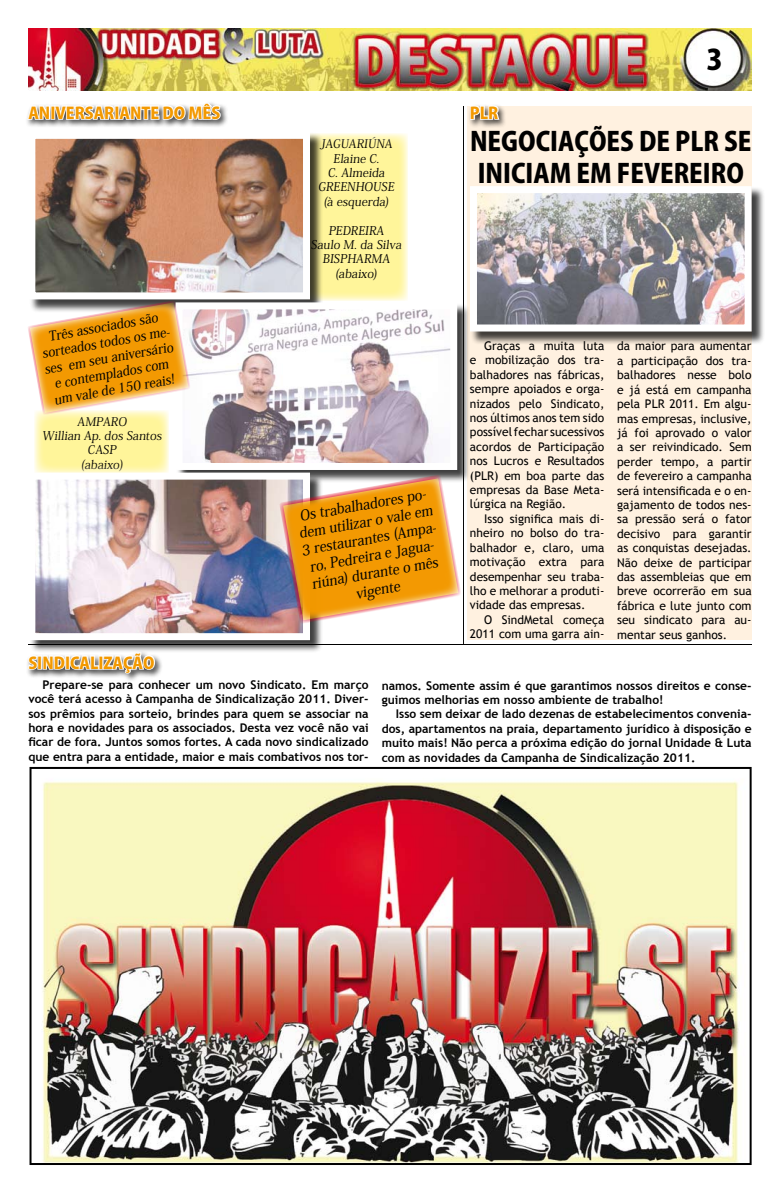
<style>
.page{position:relative;width:780px;height:1191px;background:#fff}
.page>*{position:absolute;margin:0;border:0;box-sizing:border-box;transform-origin:0 0}
.t1{font:800 28px "Koz Go Pro";color:#000}
.t2{font:800 26px/31.2px "Koz Go Pro";color:#000;scale:.95 1}
.t3{font:800 16px "Koz Go Pro";color:#f39900}
.t4{font:500 14.4px/17.3px "Koz Min Pro";color:#000;text-align:center;scale:.94 1}
.t5{font:500 13.2px/15.9px "Koz Min Pro";color:#000;text-align:center;scale:.94 1}
.t6{font:12px/14.4px "Trebuchet MS";color:#000;text-align:justify}
.t7{font:700 12px/14.4px "Trebuchet MS";color:#000;text-align:justify}
.t8{font:12px/14.4px "Koz Min Pro";color:#000;text-align:center}
</style>
<div class="page">
<div style="left:466px;top:106px;width:285px;height:533px;background:#fff1e0"></div>
<svg style="left:35px;top:417px;width:134px;height:55px;fill:#fff59a"></svg>
<div style="left:304px;top:133px;width:104px;height:167px;background:#fff59a"></div>
<img style="left:28px;top:28px;width:723px;height:63px">
<img style="left:42px;top:781px;width:697px;height:381px">
<div style="left:30px;top:767px;width:721px;height:398px;border:2px solid #000"></div>
<svg style="left:27px;top:657px;width:129px;height:19px"></svg>
<div style="left:29px;top:132px;width:298px;height:185px;background:#000;opacity:.75"></div>
<img style="left:36px;top:155px;width:266px;height:136px">
<div style="left:28px;top:132px;width:282px;height:167px;border:7px solid #fff"></div>
<div style="left:24px;top:100px;width:303px;height:55px;background:#000;opacity:.75"></div>
<svg style="left:26px;top:86px;width:196px;height:57px"></svg>
<div style="left:467px;top:103px;width:169px;height:46px;background:#000;opacity:.75"></div>
<svg style="left:469px;top:104px;width:32px;height:17px"></svg>
<hr style="left:28px;top:642px;width:725px;height:3px;background:#df001a;opacity:.75">
<div style="left:176px;top:303px;width:298px;height:184px;background:#000;opacity:.75"></div>
<img style="left:183px;top:310px;width:266px;height:152px">
<div style="left:29px;top:473px;width:298px;height:184px;background:#000;opacity:.75"></div>
<img style="left:36px;top:480px;width:266px;height:152px">
<div style="left:28px;top:472px;width:282px;height:168px;border:7px solid #fff"></div>
<div style="left:470px;top:187px;width:298px;height:162px;background:#000;opacity:.75"></div>
<img style="left:478px;top:194px;width:265px;height:129px">
<div style="left:470px;top:186px;width:281px;height:145px;border:7px solid #fff"></div>
<svg style="left:277px;top:472px;width:184px;height:154px"></svg>
<hr style="left:461px;top:104px;width:3px;height:539px;background:#df001a;opacity:.75">
<svg style="left:28px;top:298px;width:164px;height:119px"></svg>
<h1 class="t1" style="left:706px;top:42px;width:18px">3</h1>
<h3 class="t3" style="left:28px;top:102px;width:193px">ANIVERSARIANTE DO MÊS</h3>
<h3 class="t3" style="left:470px;top:102px;width:30px">PLR</h3>
<h2 class="t2" style="left:470px;top:128px;width:298px">NEGOCIAÇÕES DE PLR SE<br>INICIAM EM FEVEREIRO</h2>
<p class="t8" style="left:318px;top:136px;width:80px">JAGUARIÚNA<br>Elaine C.<br>C. Almeida<br>GREENHOUSE (à esquerda)</p>
<p class="t8" style="left:311px;top:223px;width:94px">PEDREIRA<br>Saulo M. da Silva<br>BISPHARMA (abaixo)</p>
<p class="t5" style="left:37px;top:330px;width:140px;rotate:-10deg">Três associados são sorteados todos os me&shy;ses em seu aniversário e contemplados com um vale de 150 reais!</p>
<p class="t6" style="left:470px;top:339px;width:136px;text-indent:14px">Graças a muita luta e mobilização dos tra&shy;balhadores nas fábricas, sempre apoiados e orga&shy;nizados pelo Sindicato, nos últimos anos tem sido possível fechar sucessivos acordos de Participação nos Lucros e Resultados (PLR) em boa parte das empresas da Base Meta&shy;lúrgica na Região.</p>
<p class="t6" style="left:470px;top:511px;width:136px;text-indent:14px">Isso significa mais di&shy;nheiro no bolso do tra&shy;balhador e, claro, uma motivação extra para desempenhar seu traba&shy;lho e melhorar a produti&shy;vidade das empresas.</p>
<p class="t6" style="left:470px;top:612px;width:136px;text-align:right">O SindMetal começa<br>2011 com uma garra ain-</p>
<p class="t6" style="left:617px;top:339px;width:136px">da maior para aumentar a participação dos tra&shy;balhadores nesse bolo e já está em campanha pela PLR 2011. Em algu&shy;mas empresas, inclusive, já foi aprovado o valor a ser reivindicado. Sem perder tempo, a partir de fevereiro a campanha será intensificada e o en&shy;gajamento de todos nes&shy;sa pressão será o fator decisivo para garantir as conquistas desejadas.<br>Não deixe de participar das assembleias que em breve ocorrerão em sua fábrica e lute junto com seu sindicato para au&shy;mentar seus ganhos.</p>
<p class="t7" style="left:382px;top:678px;width:371px">namos. Somente assim é que garantimos nossos direitos e conse&shy;guimos melhorias em nosso ambiente de trabalho!</p>
<p class="t7" style="left:382px;top:707px;width:371px;text-indent:14px">Isso sem deixar de lado dezenas de estabelecimentos convenia&shy;dos, apartamentos na praia, departamento jurídico à disposição e muito mais! Não perca a próxima edição do jornal Unidade &amp; Luta com as novidades da Campanha de Sindicalização 2011.</p>
<p class="t8" style="left:42px;top:413px;width:123px">AMPARO<br>Willian Ap. dos Santos<br>CASP<br>(abaixo)</p>
<p class="t4" style="left:294px;top:507px;width:146px;rotate:-10deg">Os trabalhadores po&shy;dem utilizar o vale em<br>3 restaurantes (Ampa&shy;ro, Pedreira e Jagua&shy;riúna) durante o mês vigente</p>
<h3 class="t3" style="left:28px;top:652px;width:128px">SINDICALIZAÇÃO</h3>
<p class="t7" style="left:28px;top:677px;width:342px;text-indent:14px">Prepare-se para conhecer um novo Sindicato. Em março você terá acesso à Campanha de Sindicalização 2011. Diver&shy;sos prêmios para sorteio, brindes para quem se associar na hora e novidades para os associados. Desta vez você não vai ficar de fora. Juntos somos fortes. A cada novo sindicalizado que entra para a entidade, maior e mais combativos nos tor-</p>
</div>
